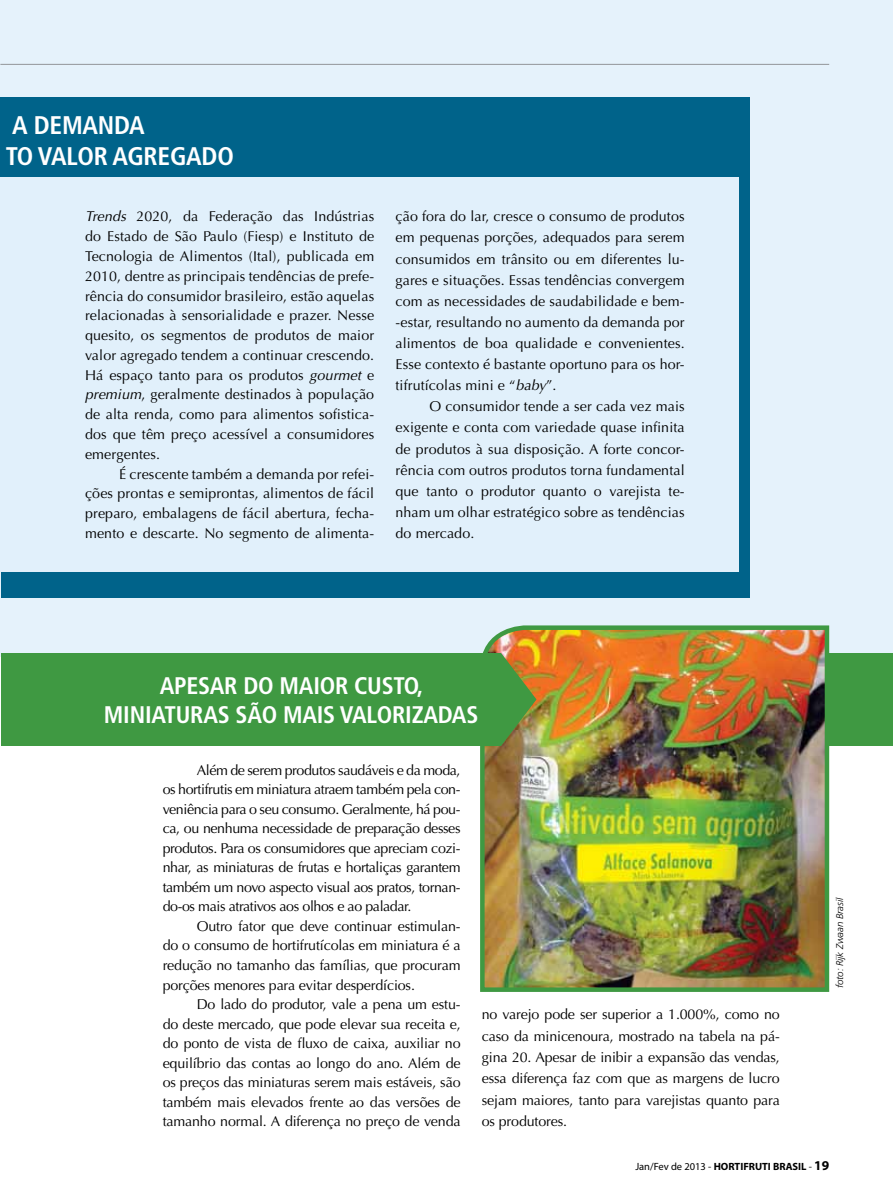
<style>
.page{position:relative;width:893px;height:1191px;background:#fff}
.page>*{position:absolute;margin:0;border:0;box-sizing:border-box;transform-origin:0 0}
.t1{font:700 condensed 25.5px/30.6px "Frutiger";letter-spacing:-.01em;color:#fff}
.t2{font:700 condensed 24px/28.8px "Frutiger";letter-spacing:-.01em;color:#fff;text-align:center}
.t3{font:14.25px/19.5px "Optima";letter-spacing:-.01em;color:#000;text-align:justify}
.t4{font:700 10.5px "Myriad";color:#000}
.t5{font:italic 300 9.75px "Frutiger";letter-spacing:-.01em;color:#000}
.s1{font-style:italic}
.s2{font-weight:400}
.s3{font-size:13.5px}
</style>
<div class="page">
<div style="left:0;top:0;width:893px;height:656px;background:#e1f0fb"></div>
<div style="left:1px;top:117px;width:749px;height:480px;background:#00638a"></div>
<div style="left:0;top:100px;width:738px;height:472px;background:#e1f0fb"></div>
<div style="left:1px;top:653px;width:892px;height:92px;background:#3f9942"></div>
<img style="left:480px;top:625px;width:351px;height:367px">
<img style="left:466px;top:653px;width:70px;height:93px">
<div style="left:358px;top:653px;width:143px;height:92px;background:#3f9942"></div>
<div style="left:0;top:97px;width:750px;height:80px;background:#00638a"></div>
<hr style="left:0;top:64px;width:829px;height:1px;background:#939598">
<h1 class="t1" style="left:6px;top:110px;width:230px">A DEMANDA<br>TO VALOR AGREGADO</h1>
<p class="t3" style="left:85px;top:207px;width:291px"><span class="s1">Trends</span> 2020, da Federação das Indústrias do Estado de São Paulo (Fiesp) e Instituto de Tecnologia de Alimentos (Ital), publicada em 2010, dentre as principais tendências de prefe&shy;rência do consumidor brasileiro, estão aquelas relacionadas à sensorialidade e prazer. Nesse quesito, os segmentos de produtos de maior valor agregado tendem a continuar crescendo.<br>Há espaço tanto para os produtos <span class="s1">gourmet</span> e <span class="s1">premium</span>, geralmente destinados à população de alta renda, como para alimentos sofistica&shy;dos que têm preço acessível a consumidores emergentes.</p>
<p class="t3" style="left:85px;top:464px;width:291px;text-indent:34px">É crescente também a demanda por refei&shy;ções prontas e semiprontas, alimentos de fácil preparo, embalagens de fácil abertura, fecha&shy;mento e descarte. No segmento de alimenta-</p>
<p class="t3" style="left:395px;top:206px;width:291px;line-height:21.1px">ção fora do lar, cresce o consumo de produtos em pequenas porções, adequados para serem consumidos em trânsito ou em diferentes lu&shy;gares e situações. Essas tendências convergem com as necessidades de saudabilidade e bem--estar, resultando no aumento da demanda por alimentos de boa qualidade e convenientes.<br>Esse contexto é bastante oportuno para os hor&shy;tifrutícolas mini e “<span class="s1">baby</span>”.</p>
<p class="t3" style="left:395px;top:396px;width:291px;line-height:21.1px;text-indent:34px">O consumidor tende a ser cada vez mais exigente e conta com variedade quase infinita de produtos à sua disposição. A forte concor&shy;rência com outros produtos torna fundamental que tanto o produtor quanto o varejista te&shy;nham um olhar estratégico sobre as tendências do mercado.</p>
<h2 class="t2" style="left:104px;top:671px;width:376px">APESAR DO MAIOR CUSTO,<br>MINIATURAS SÃO MAIS VALORIZADAS</h2>
<p class="t3" style="left:163px;top:760px;width:299px;text-indent:34px">Além de serem produtos saudáveis e da moda, os hortifrutis em miniatura atraem também pela con&shy;veniência para o seu consumo. Geralmente, há pou&shy;ca, ou nenhuma necessidade de preparação desses produtos. Para os consumidores que apreciam cozi&shy;nhar, as miniaturas de frutas e hortaliças garantem também um novo aspecto visual aos pratos, tornan&shy;do-os mais atrativos aos olhos e ao paladar.</p>
<p class="t3" style="left:163px;top:916px;width:299px;text-indent:34px">Outro fator que deve continuar estimulan&shy;do o consumo de hortifrutícolas em miniatura é a redução no tamanho das famílias, que procuram porções menores para evitar desperdícios.</p>
<p class="t3" style="left:163px;top:994px;width:299px;text-indent:34px">Do lado do produtor, vale a pena um estu&shy;do deste mercado, que pode elevar sua receita e, do ponto de vista de fluxo de caixa, auxiliar no equilíbrio das contas ao longo do ano. Além de os preços das miniaturas serem mais estáveis, são também mais elevados frente ao das versões de tamanho normal. A diferença no preço de venda</p>
<p class="t3" style="left:482px;top:1004px;width:299px;line-height:21.3px">no varejo pode ser superior a 1.000%, como no caso da minicenoura, mostrado na tabela na pá&shy;gina 20. Apesar de inibir a expansão das vendas, essa diferença faz com que as margens de lucro sejam maiores, tanto para varejistas quanto para os produtores.</p>
<p class="t5" style="left:834px;top:988px;width:92px;rotate:-90deg">foto: Rijk Zwaan Brasil</p>
<p class="t4" style="left:635px;top:1161px;width:195px"><span class="s2">Jan/Fev de 2013 -</span> HORTIFRUTI BRASIL <span class="s2">-</span> <span class="s3">19</span></p>
</div>
